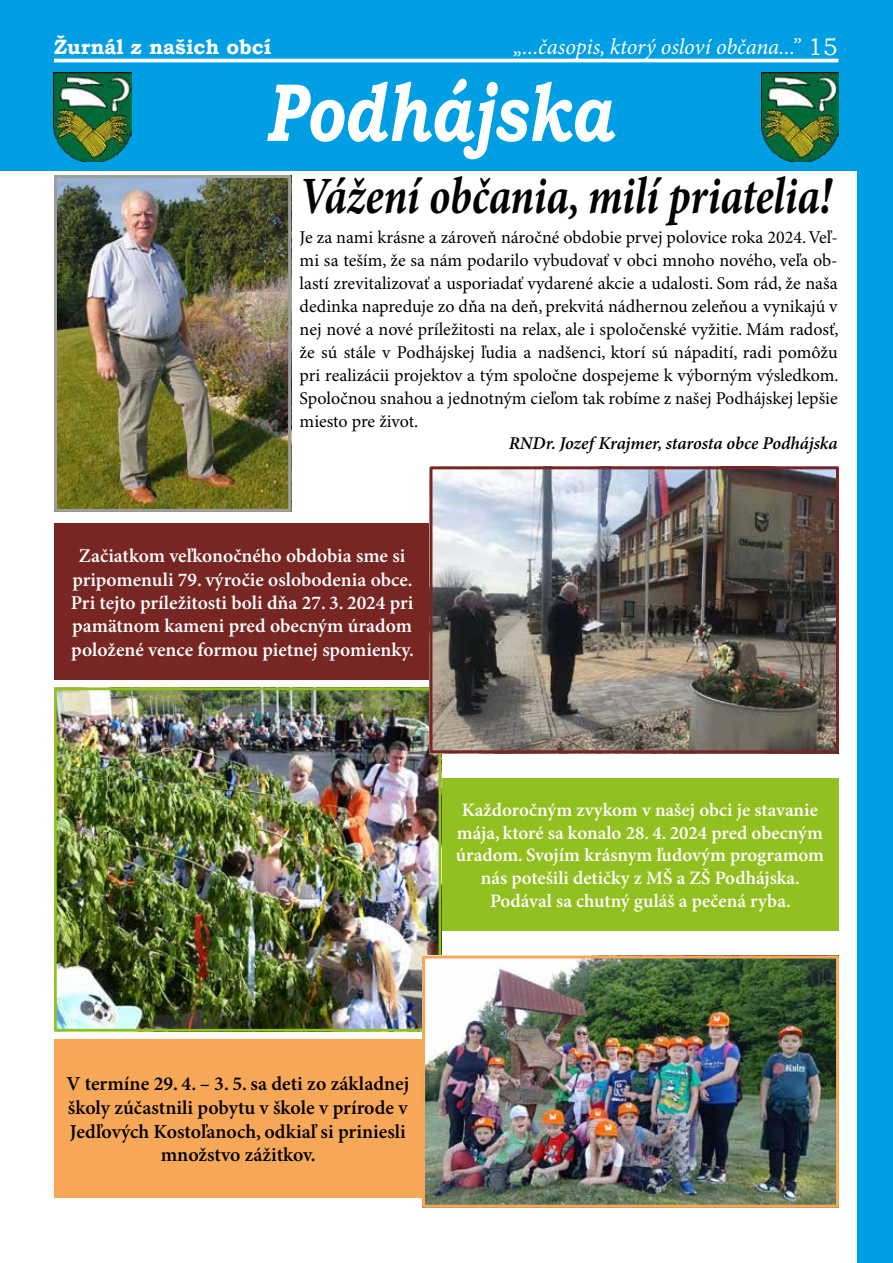
<style>
.page{position:relative;width:893px;height:1263px;background:#fff}
.page>*{position:absolute;margin:0;border:0;box-sizing:border-box;transform-origin:0 0}
.t1{font:italic 700 82.5px "Bookman Old Style";color:#fff;scale:.76 1}
.t2{font:italic 700 52.5px "Minion Pro";letter-spacing:-.005em;color:#000;scale:.82 1}
.t3{font:italic 22.5px "Minion Pro";letter-spacing:-.005em;color:#fff}
.t4{font:700 20.7px "Bookman Old Style";color:#fff}
.t5{font:600 19.8px/23.9px "Minion Pro";color:#000;text-align:center}
.t6{font:600 19.5px/23.4px "Minion Pro";color:#fff;text-align:center}
.t7{font:600 19.05px/22.8px "Minion Pro";color:#fff;text-align:center}
.t8{font:18px/23px "Minion Pro";color:#000;text-align:justify}
.t9{font:italic 600 18px "Minion Pro";letter-spacing:-.005em;color:#000}
.s1{font-family:"Bookman Old Style";font-style:normal;font-size:24px}
</style>
<div class="page">
<div style="left:1px;top:0;width:892px;height:171px;background:#009fe3"></div>
<img style="left:54px;top:72px;width:78px;height:90px">
<img style="left:761px;top:72px;width:78px;height:90px">
<div style="left:858px;top:0;width:35px;height:1263px;background:#009fe3"></div>
<div style="left:54px;top:524px;width:380px;height:156px;background:#772623"></div>
<div style="left:436px;top:778px;width:403px;height:152px;background:#92c020"></div>
<div style="left:54px;top:1039px;width:377px;height:159px;background:#f6a758"></div>
<img style="left:58px;top:179px;width:229px;height:329px">
<div style="left:54px;top:175px;width:237px;height:337px;border:3px solid #9d9d9c"></div>
<img style="left:58px;top:691px;width:379px;height:336px">
<div style="left:54px;top:687px;width:387px;height:344px;border:3px solid #92c020"></div>
<img style="left:426px;top:959px;width:409px;height:245px">
<div style="left:422px;top:955px;width:417px;height:253px;border:3px solid #f6a758"></div>
<img style="left:433px;top:470px;width:402px;height:279px">
<div style="left:429px;top:466px;width:410px;height:287px;border:3px solid #772623"></div>
<hr style="left:54px;top:59px;width:784px;height:3px;background:#fff">
<p class="t4" style="left:54px;top:32px;width:219px">Žurnál z našich obcí</p>
<p class="t3" style="left:513px;top:33px;width:326px">„...časopis, ktorý osloví občana...” <span class="s1">15</span></p>
<h1 class="t1" style="left:265px;top:52px;width:459px">Podhájska</h1>
<h2 class="t2" style="left:300px;top:165px;width:650px">Vážení občania, milí priatelia!</h2>
<p class="t8" style="left:300px;top:227px;width:541px">Je za nami krásne a zároveň náročné obdobie prvej polovice roka 2024. Veľ&shy;mi sa teším, že sa nám podarilo vybudovať v obci mnoho nového, veľa ob&shy;lastí zrevitalizovať a usporiadať vydarené akcie a udalosti. Som rád, že naša dedinka napreduje zo dňa na deň, prekvitá nádhernou zeleňou a vynikajú v nej nové a nové príležitosti na relax, ale i spoločenské vyžitie. Mám radosť, že sú stále v Podhájskej ľudia a nadšenci, ktorí sú nápadití, radi pomôžu pri realizácii projektov a tým spoločne dospejeme k výborným výsledkom.<br>Spoločnou snahou a jednotným cieľom tak robíme z našej Podhájskej lepšie miesto pre život.</p>
<p class="t9" style="left:509px;top:433px;width:330px">RNDr. Jozef Krajmer, starosta obce Podhájska</p>
<p class="t6" style="left:71px;top:545px;width:345px">Začiatkom veľkonočného obdobia sme si pripomenuli 79. výročie oslobodenia obce.<br>Pri tejto príležitosti boli dňa 27. 3. 2024 pri pamätnom kameni pred obecným úradom položené vence formou pietnej spomienky.</p>
<p class="t7" style="left:456px;top:799px;width:370px">Každoročným zvykom v našej obci je stavanie mája, ktoré sa konalo 28. 4. 2024 pred obecným úradom. Svojím krásnym ľudovým programom nás potešili detičky z MŠ a ZŠ Podhájska.<br>Podával sa chutný guláš a pečená ryba.</p>
<p class="t5" style="left:66px;top:1072px;width:344px">V termíne 29. 4. – 3. 5. sa deti zo základnej školy zúčastnili pobytu v škole v prírode v Jedľových Kostoľanoch, odkiaľ si priniesli množstvo zážitkov.</p>
</div>
